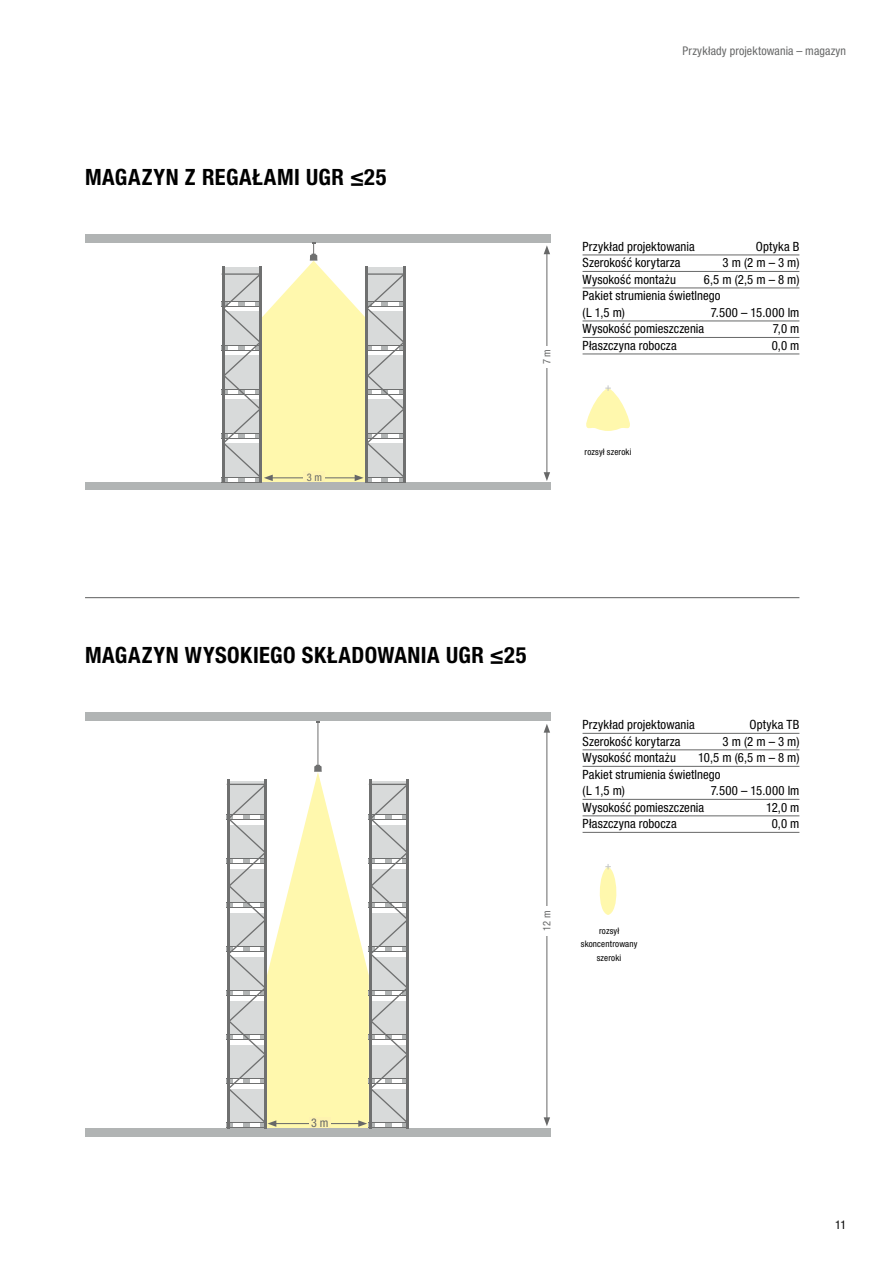
<style>
.page{position:relative;width:893px;height:1263px;background:#fff}
.page>*{position:absolute;margin:0;border:0;box-sizing:border-box;transform-origin:0 0}
.t1{font:700 condensed 22.5px "Helvetica Neue LT Pro";letter-spacing:.025em;color:#000}
.t2{font:condensed 12.75px/16.5px "Helvetica Neue LT Pro";letter-spacing:.01em;color:#000}
.t3{font:condensed 12px "Helvetica Neue LT Pro";letter-spacing:.01em;color:#676868}
.t4{font:condensed 12px "Helvetica Neue LT Pro";color:#000}
.t5{font:condensed 10.5px "Helvetica Neue LT Pro";color:#676868}
.t6{font:condensed 9px/13.5px "Helvetica Neue LT Pro";letter-spacing:.02em;color:#000;text-align:center}
</style>
<div class="page">
<div style="left:85px;top:234px;width:466px;height:8px;background:#b1b4b4"></div>
<div style="left:85px;top:483px;width:466px;height:7px;background:#b1b4b4"></div>
<div style="left:85px;top:713px;width:466px;height:8px;background:#b1b4b4"></div>
<div style="left:85px;top:1128px;width:466px;height:8px;background:#b1b4b4"></div>
<hr style="left:318px;top:722px;width:1px;height:45px;background:#6f7070">
<hr style="left:227px;top:1128px;width:40px;height:1px;background:#6f7070">
<hr style="left:369px;top:1128px;width:40px;height:1px;background:#6f7070">
<svg style="left:586px;top:385px;width:44px;height:46px"></svg>
<svg style="left:599px;top:864px;width:18px;height:51px"></svg>
<hr style="left:547px;top:252px;width:1px;height:223px;background:#676868">
<svg style="left:544px;top:245px;width:6px;height:9px"></svg>
<svg style="left:544px;top:472px;width:6px;height:9px"></svg>
<hr style="left:85px;top:597px;width:714px;height:1px;background:#676868">
<hr style="left:583px;top:255px;width:216px;height:1px;background:#676868">
<hr style="left:583px;top:271px;width:216px;height:1px;background:#676868">
<hr style="left:583px;top:288px;width:216px;height:1px;background:#676868">
<hr style="left:583px;top:321px;width:216px;height:1px;background:#676868">
<hr style="left:583px;top:337px;width:216px;height:1px;background:#676868">
<hr style="left:583px;top:733px;width:216px;height:1px;background:#676868">
<hr style="left:583px;top:749px;width:216px;height:1px;background:#676868">
<hr style="left:583px;top:766px;width:216px;height:1px;background:#676868">
<hr style="left:583px;top:799px;width:216px;height:1px;background:#676868">
<hr style="left:583px;top:816px;width:216px;height:1px;background:#676868">
<svg style="left:221px;top:242px;width:185px;height:241px"></svg>
<hr style="left:547px;top:730px;width:1px;height:390px;background:#676868">
<svg style="left:544px;top:724px;width:6px;height:9px"></svg>
<svg style="left:544px;top:1117px;width:6px;height:9px"></svg>
<svg style="left:226px;top:765px;width:183px;height:363px"></svg>
<hr style="left:583px;top:354px;width:216px;height:1px;background:#676868">
<hr style="left:583px;top:832px;width:216px;height:1px;background:#676868">
<div style="left:304px;top:472px;width:21px;height:10px;background:#fef3af"></div>
<div style="left:543px;top:346px;width:8px;height:21px;background:#fff"></div>
<div style="left:543px;top:906px;width:8px;height:30px;background:#fff"></div>
<div style="left:309px;top:1117px;width:21px;height:10px;background:#fef3af"></div>
<h1 class="t1" style="left:85px;top:163px;width:303px">MAGAZYN Z REGAŁAMI UGR ≤25</h1>
<p class="t5" style="left:307px;top:471px;width:17px">3 m</p>
<p class="t3" style="left:682px;top:44px;width:165px">Przykłady projektowania – magazyn</p>
<p class="t5" style="left:541px;top:364px;width:17px;rotate:-90deg">7 m</p>
<p class="t2" style="left:583px;top:238px;width:114px">Przykład projektowania</p>
<p class="t2" style="left:756px;top:238px;width:45px">Optyka B</p>
<p class="t2" style="left:583px;top:254px;width:100px">Szerokość korytarza</p>
<p class="t2" style="left:723px;top:254px;width:78px">3 m (2 m – 3 m)</p>
<p class="t2" style="left:583px;top:271px;width:95px">Wysokość montażu</p>
<p class="t2" style="left:583px;top:271px;width:218px;text-indent:121px">6,5 m (2,5 m – 8 m)<br>Pakiet strumienia świetlnego<br>(L 1,5 m)</p>
<p class="t2" style="left:711px;top:304px;width:90px">7.500 – 15.000 lm</p>
<p class="t2" style="left:583px;top:320px;width:123px">Wysokość pomieszczenia</p>
<p class="t2" style="left:773px;top:320px;width:28px">7,0 m</p>
<p class="t2" style="left:583px;top:337px;width:96px">Płaszczyna robocza</p>
<p class="t2" style="left:772px;top:337px;width:29px">0,0 m</p>
<p class="t6" style="left:584px;top:445px;width:49px">rozsył szeroki</p>
<h1 class="t1" style="left:85px;top:641px;width:443px">MAGAZYN WYSOKIEGO SKŁADOWANIA UGR ≤25</h1>
<p class="t2" style="left:583px;top:716px;width:114px">Przykład projektowania</p>
<p class="t2" style="left:750px;top:716px;width:51px">Optyka TB</p>
<p class="t2" style="left:583px;top:733px;width:100px">Szerokość korytarza</p>
<p class="t2" style="left:723px;top:733px;width:78px">3 m (2 m – 3 m)</p>
<p class="t2" style="left:583px;top:749px;width:95px">Wysokość montażu</p>
<p class="t2" style="left:583px;top:749px;width:218px;text-indent:116px">10,5 m (6,5 m – 8 m)<br>Pakiet strumienia świetlnego<br>(L 1,5 m)</p>
<p class="t2" style="left:711px;top:782px;width:90px">7.500 – 15.000 lm</p>
<p class="t2" style="left:583px;top:799px;width:123px">Wysokość pomieszczenia</p>
<p class="t2" style="left:766px;top:799px;width:35px">12,0 m</p>
<p class="t2" style="left:583px;top:815px;width:96px">Płaszczyna robocza</p>
<p class="t2" style="left:772px;top:815px;width:29px">0,0 m</p>
<p class="t5" style="left:541px;top:931px;width:22px;rotate:-90deg">12 m</p>
<p class="t6" style="left:581px;top:923px;width:58px">rozsył skoncentrowany szeroki</p>
<p class="t3" style="left:311px;top:1115px;width:19px">3 m</p>
<p class="t4" style="left:835px;top:1218px;width:12px">11</p>
</div>
